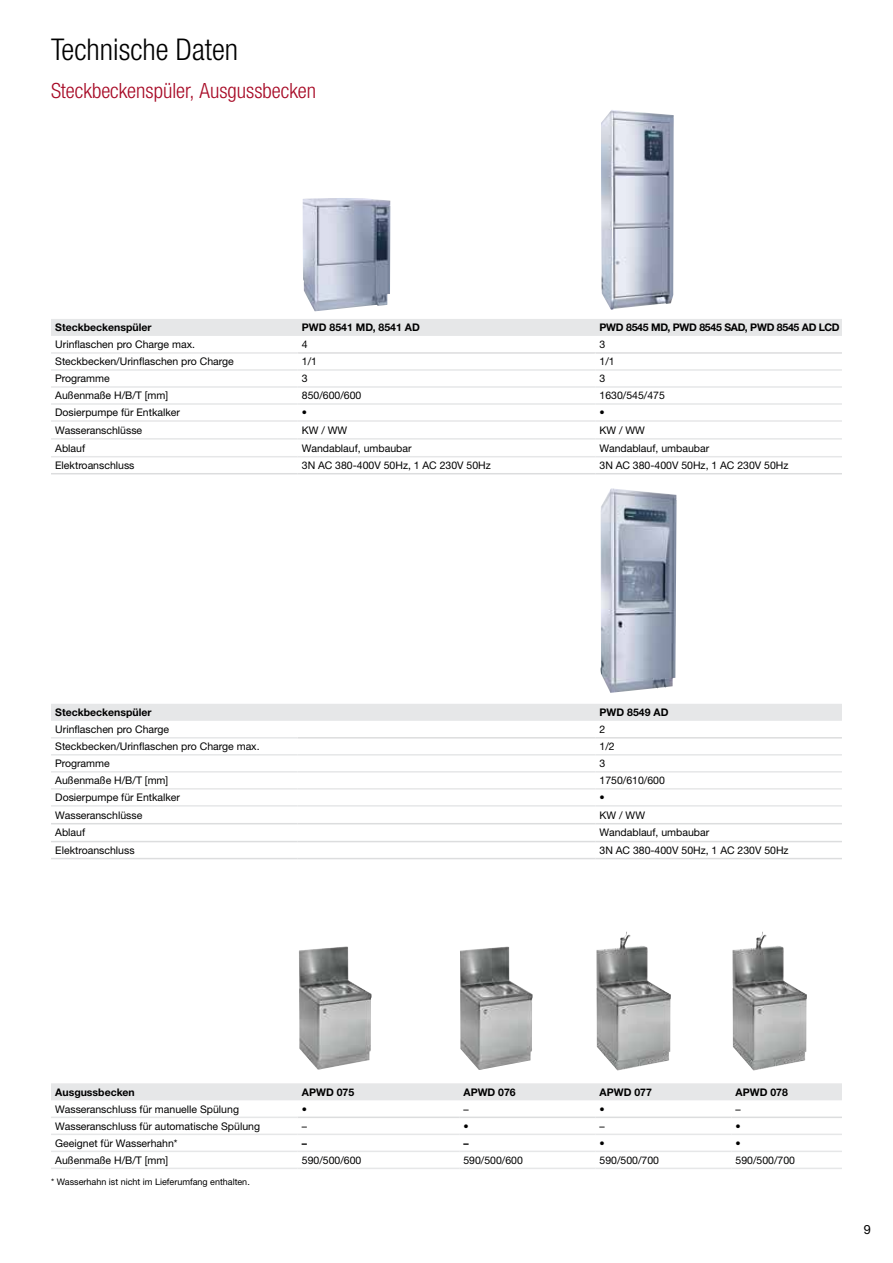
<style>
.page{position:relative;width:893px;height:1263px;background:#fff}
.page>*{position:absolute;margin:0;border:0;box-sizing:border-box;transform-origin:0 0}
.t1{font:300 condensed 30px "Helvetica Neue LTW1 G";color:#000}
.t2{font:300 condensed 21px "Helvetica Neue LTW1 G";color:#a70925}
.t3{font:12.75px "Helvetica Neue LTW1 G";color:#000}
.t4{font:10.5px "Helvetica Neue LTW1 G";color:#000}
.t5{font:700 10.5px "Helvetica Neue LTW1 G";color:#000}
.t6{font:700 10.5px "Helvetica Neue LTW1 G";letter-spacing:-.025em;color:#000}
.t7{font:9px "Helvetica Neue LTW1 G";color:#000}
</style>
<div class="page">
<img style="left:303px;top:198px;width:87px;height:113px">
<img style="left:601px;top:110px;width:73px;height:200px">
<img style="left:299px;top:946px;width:73px;height:124px">
<img style="left:460px;top:946px;width:73px;height:124px">
<img style="left:596px;top:931px;width:75px;height:139px">
<img style="left:732px;top:931px;width:75px;height:139px">
<img style="left:601px;top:488px;width:75px;height:205px">
<div style="left:51px;top:319px;width:791px;height:17px;background:#e6e7e8"></div>
<hr style="left:51px;top:473px;width:247px;height:1px;background:#dcddde">
<hr style="left:298px;top:473px;width:297px;height:1px;background:#dcddde">
<hr style="left:595px;top:473px;width:247px;height:1px;background:#dcddde">
<hr style="left:298px;top:352px;width:297px;height:2px;background:#dcddde">
<hr style="left:595px;top:352px;width:247px;height:2px;background:#dcddde">
<hr style="left:51px;top:352px;width:247px;height:2px;background:#e6e7e8">
<hr style="left:51px;top:369px;width:247px;height:2px;background:#e6e7e8">
<hr style="left:298px;top:369px;width:297px;height:2px;background:#e6e7e8">
<hr style="left:595px;top:369px;width:247px;height:2px;background:#e6e7e8">
<hr style="left:51px;top:386px;width:247px;height:2px;background:#e6e7e8">
<hr style="left:298px;top:386px;width:297px;height:2px;background:#e6e7e8">
<hr style="left:595px;top:386px;width:247px;height:2px;background:#e6e7e8">
<hr style="left:51px;top:403px;width:247px;height:2px;background:#e6e7e8">
<hr style="left:298px;top:403px;width:297px;height:2px;background:#e6e7e8">
<hr style="left:595px;top:403px;width:247px;height:2px;background:#e6e7e8">
<hr style="left:51px;top:420px;width:247px;height:2px;background:#e6e7e8">
<hr style="left:298px;top:420px;width:297px;height:2px;background:#e6e7e8">
<hr style="left:595px;top:420px;width:247px;height:2px;background:#e6e7e8">
<hr style="left:51px;top:438px;width:247px;height:2px;background:#e6e7e8">
<hr style="left:298px;top:438px;width:297px;height:2px;background:#e6e7e8">
<hr style="left:595px;top:438px;width:247px;height:2px;background:#e6e7e8">
<hr style="left:51px;top:456px;width:247px;height:1px;background:#e6e7e8">
<hr style="left:298px;top:456px;width:297px;height:1px;background:#e6e7e8">
<hr style="left:595px;top:456px;width:247px;height:1px;background:#e6e7e8">
<div style="left:51px;top:704px;width:791px;height:17px;background:#e6e7e8"></div>
<hr style="left:298px;top:737px;width:297px;height:1px;background:#dcddde">
<hr style="left:595px;top:737px;width:247px;height:1px;background:#dcddde">
<hr style="left:51px;top:823px;width:247px;height:1px;background:#dcddde">
<hr style="left:298px;top:823px;width:297px;height:1px;background:#dcddde">
<hr style="left:595px;top:823px;width:247px;height:1px;background:#dcddde">
<hr style="left:51px;top:841px;width:247px;height:1px;background:#dcddde">
<hr style="left:298px;top:841px;width:297px;height:1px;background:#dcddde">
<hr style="left:595px;top:841px;width:247px;height:1px;background:#dcddde">
<hr style="left:51px;top:858px;width:247px;height:1px;background:#dcddde">
<hr style="left:298px;top:858px;width:297px;height:1px;background:#dcddde">
<hr style="left:595px;top:858px;width:247px;height:1px;background:#dcddde">
<hr style="left:51px;top:737px;width:247px;height:1px;background:#e6e7e8">
<hr style="left:51px;top:754px;width:247px;height:1px;background:#e6e7e8">
<hr style="left:298px;top:754px;width:297px;height:1px;background:#e6e7e8">
<hr style="left:595px;top:754px;width:247px;height:1px;background:#e6e7e8">
<hr style="left:51px;top:771px;width:247px;height:1px;background:#e6e7e8">
<hr style="left:298px;top:771px;width:297px;height:1px;background:#e6e7e8">
<hr style="left:595px;top:771px;width:247px;height:1px;background:#e6e7e8">
<hr style="left:51px;top:788px;width:247px;height:1px;background:#e6e7e8">
<hr style="left:298px;top:788px;width:297px;height:1px;background:#e6e7e8">
<hr style="left:595px;top:788px;width:247px;height:1px;background:#e6e7e8">
<hr style="left:51px;top:805px;width:247px;height:1px;background:#e6e7e8">
<hr style="left:298px;top:805px;width:297px;height:1px;background:#e6e7e8">
<hr style="left:595px;top:805px;width:247px;height:1px;background:#e6e7e8">
<div style="left:51px;top:1083px;width:791px;height:17px;background:#e6e7e8"></div>
<hr style="left:298px;top:1116px;width:161px;height:2px;background:#dcddde">
<hr style="left:459px;top:1116px;width:136px;height:2px;background:#dcddde">
<hr style="left:595px;top:1116px;width:136px;height:2px;background:#dcddde">
<hr style="left:731px;top:1116px;width:111px;height:2px;background:#dcddde">
<hr style="left:51px;top:1116px;width:247px;height:2px;background:#e6e7e8">
<hr style="left:51px;top:1133px;width:247px;height:2px;background:#e6e7e8">
<hr style="left:298px;top:1133px;width:161px;height:2px;background:#e6e7e8">
<hr style="left:459px;top:1133px;width:136px;height:2px;background:#e6e7e8">
<hr style="left:595px;top:1133px;width:136px;height:2px;background:#e6e7e8">
<hr style="left:731px;top:1133px;width:111px;height:2px;background:#e6e7e8">
<hr style="left:51px;top:1150px;width:247px;height:2px;background:#e6e7e8">
<hr style="left:51px;top:1167px;width:247px;height:2px;background:#e6e7e8">
<hr style="left:298px;top:1150px;width:161px;height:2px;background:#e6e7e8">
<hr style="left:298px;top:1167px;width:161px;height:2px;background:#e6e7e8">
<hr style="left:459px;top:1150px;width:136px;height:2px;background:#e6e7e8">
<hr style="left:459px;top:1167px;width:136px;height:2px;background:#e6e7e8">
<hr style="left:595px;top:1150px;width:136px;height:2px;background:#e6e7e8">
<hr style="left:595px;top:1167px;width:136px;height:2px;background:#e6e7e8">
<hr style="left:731px;top:1150px;width:111px;height:2px;background:#e6e7e8">
<hr style="left:731px;top:1167px;width:111px;height:2px;background:#e6e7e8">
<h1 class="t1" style="left:51px;top:32px;width:189px">Technische Daten</h1>
<h2 class="t2" style="left:51px;top:78px;width:267px">Steckbeckenspüler, Ausgussbecken</h2>
<p class="t5" style="left:55px;top:321px;width:98px">Steckbeckenspüler</p>
<p class="t5" style="left:302px;top:321px;width:119px">PWD 8541 MD, 8541 AD</p>
<p class="t6" style="left:600px;top:321px;width:242px">PWD 8545 MD, PWD 8545 SAD, PWD 8545 AD LCD</p>
<p class="t4" style="left:55px;top:338px;width:141px">Urinflaschen pro Charge max.</p>
<p class="t4" style="left:302px;top:338px;width:7px">4</p>
<p class="t4" style="left:600px;top:338px;width:7px">3</p>
<p class="t4" style="left:55px;top:355px;width:180px">Steckbecken/Urinflaschen pro Charge</p>
<p class="t4" style="left:302px;top:355px;width:17px">1/1</p>
<p class="t4" style="left:600px;top:355px;width:17px">1/1</p>
<p class="t4" style="left:55px;top:372px;width:56px">Programme</p>
<p class="t4" style="left:302px;top:372px;width:7px">3</p>
<p class="t4" style="left:599px;top:372px;width:7px">3</p>
<p class="t4" style="left:55px;top:389px;width:115px">Außenmaße H/B/T [mm]</p>
<p class="t4" style="left:302px;top:389px;width:61px">850/600/600</p>
<p class="t4" style="left:599px;top:389px;width:67px">1630/545/475</p>
<p class="t4" style="left:55px;top:406px;width:126px">Dosierpumpe für Entkalker</p>
<p class="t4" style="left:302px;top:406px;width:7px">•</p>
<p class="t4" style="left:599px;top:406px;width:7px">•</p>
<p class="t4" style="left:55px;top:423px;width:89px">Wasseranschlüsse</p>
<p class="t4" style="left:302px;top:423px;width:47px">KW / WW</p>
<p class="t4" style="left:599px;top:423px;width:47px">KW / WW</p>
<p class="t4" style="left:55px;top:441px;width:31px">Ablauf</p>
<p class="t4" style="left:302px;top:441px;width:111px">Wandablauf, umbaubar</p>
<p class="t4" style="left:599px;top:441px;width:111px">Wandablauf, umbaubar</p>
<p class="t4" style="left:55px;top:459px;width:81px">Elektroanschluss</p>
<p class="t4" style="left:302px;top:459px;width:191px">3N AC 380-400V 50Hz, 1 AC 230V 50Hz</p>
<p class="t4" style="left:599px;top:459px;width:191px">3N AC 380-400V 50Hz, 1 AC 230V 50Hz</p>
<p class="t5" style="left:55px;top:706px;width:98px">Steckbeckenspüler</p>
<p class="t5" style="left:600px;top:706px;width:70px">PWD 8549 AD</p>
<p class="t4" style="left:55px;top:723px;width:115px">Urinflaschen pro Charge</p>
<p class="t4" style="left:600px;top:723px;width:7px">2</p>
<p class="t4" style="left:55px;top:740px;width:206px">Steckbecken/Urinflaschen pro Charge max.</p>
<p class="t4" style="left:600px;top:740px;width:17px">1/2</p>
<p class="t4" style="left:55px;top:757px;width:56px">Programme</p>
<p class="t4" style="left:600px;top:757px;width:7px">3</p>
<p class="t4" style="left:55px;top:774px;width:115px">Außenmaße H/B/T [mm]</p>
<p class="t4" style="left:600px;top:774px;width:67px">1750/610/600</p>
<p class="t4" style="left:55px;top:791px;width:126px">Dosierpumpe für Entkalker</p>
<p class="t4" style="left:600px;top:791px;width:7px">•</p>
<p class="t4" style="left:55px;top:808px;width:89px">Wasseranschlüsse</p>
<p class="t4" style="left:600px;top:808px;width:47px">KW / WW</p>
<p class="t4" style="left:55px;top:826px;width:31px">Ablauf</p>
<p class="t4" style="left:600px;top:826px;width:111px">Wandablauf, umbaubar</p>
<p class="t4" style="left:55px;top:844px;width:81px">Elektroanschluss</p>
<p class="t4" style="left:600px;top:844px;width:191px">3N AC 380-400V 50Hz, 1 AC 230V 50Hz</p>
<p class="t5" style="left:55px;top:1085px;width:81px">Ausgussbecken</p>
<p class="t5" style="left:302px;top:1085px;width:54px">APWD 075</p>
<p class="t5" style="left:463px;top:1085px;width:54px">APWD 076</p>
<p class="t5" style="left:600px;top:1085px;width:54px">APWD 077</p>
<p class="t5" style="left:736px;top:1085px;width:54px">APWD 078</p>
<p class="t4" style="left:55px;top:1102px;width:185px">Wasseranschluss für manuelle Spülung</p>
<p class="t4" style="left:302px;top:1102px;width:7px">•</p>
<p class="t4" style="left:463px;top:1102px;width:7px">–</p>
<p class="t4" style="left:600px;top:1102px;width:7px">•</p>
<p class="t4" style="left:736px;top:1102px;width:7px">–</p>
<p class="t4" style="left:55px;top:1119px;width:206px">Wasseranschluss für automatische Spülung</p>
<p class="t4" style="left:302px;top:1119px;width:7px">–</p>
<p class="t4" style="left:463px;top:1119px;width:7px">•</p>
<p class="t4" style="left:600px;top:1119px;width:7px">–</p>
<p class="t4" style="left:736px;top:1119px;width:7px">•</p>
<p class="t4" style="left:55px;top:1136px;width:124px">Geeignet für Wasserhahn*</p>
<p class="t5" style="left:302px;top:1136px;width:7px">–</p>
<p class="t5" style="left:463px;top:1136px;width:7px">–</p>
<p class="t4" style="left:599px;top:1136px;width:7px">•</p>
<p class="t4" style="left:736px;top:1136px;width:7px">•</p>
<p class="t4" style="left:55px;top:1153px;width:115px">Außenmaße H/B/T [mm]</p>
<p class="t4" style="left:302px;top:1153px;width:61px">590/500/600</p>
<p class="t4" style="left:463px;top:1153px;width:61px">590/500/600</p>
<p class="t4" style="left:599px;top:1153px;width:61px">590/500/700</p>
<p class="t4" style="left:736px;top:1153px;width:61px">590/500/700</p>
<p class="t7" style="left:51px;top:1177px;width:200px">* Wasserhahn ist nicht im Lieferumfang enthalten.</p>
<p class="t3" style="left:864px;top:1221px;width:9px">9</p>
</div>
